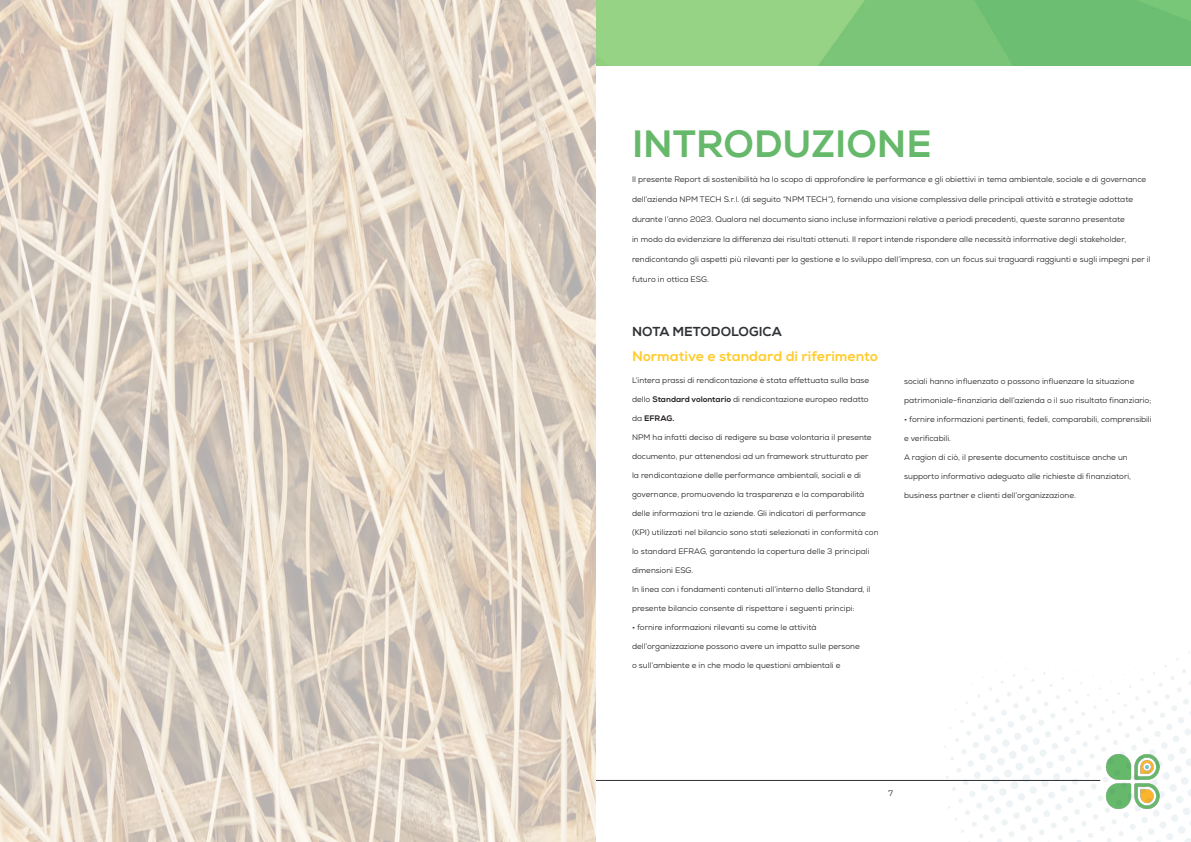
<style>
.page{position:relative;width:1191px;height:842px;background:#fff}
.page>*{position:absolute;margin:0;border:0;box-sizing:border-box;transform-origin:0 0}
.t1{font:800 38px "Nexa";color:#66b86a}
.t2{font:800 14px "Nexa";color:#ffcc2e}
.t3{font:800 13px "Nexa";color:#2f3234}
.t4{font:8px "Nexa";color:#231f20}
.t5{font:800 8px "Nexa";color:#231f20}
.t6{font:8px "Montserrat";color:#231f20}
.s1{font-weight:800}
.s2{font-weight:400}
</style>
<div class="page">
<hr style="left:36px;top:60px;width:1119px;height:1px;background:#2f3234">
<hr style="left:79px;top:780px;width:1021px;height:1px;background:#2f3234">
<img style="left:0;top:0;width:595px;height:842px">
<img style="left:944px;top:652px;width:247px;height:190px">
<img style="left:596px;top:0;width:595px;height:65px">
<h1 class="t1" style="left:632px;top:121px;width:301px">INTRODUZIONE</h1>
<p class="t4" style="left:632px;top:174px;width:515px">Il presente Report di sostenibilità ha lo scopo di approfondire le performance e gli obiettivi in tema ambientale, sociale e di governance</p>
<p class="t4" style="left:632px;top:194px;width:502px">dell’azienda NPM TECH S.r.l. (di seguito “NPM TECH”), fornendo una visione complessiva delle principali attività e strategie adottate</p>
<p class="t4" style="left:632px;top:214px;width:494px">durante l’anno 2023. Qualora nel documento siano incluse informazioni relative a periodi precedenti, queste saranno presentate</p>
<p class="t4" style="left:632px;top:234px;width:496px">in modo da evidenziare la differenza dei risultati ottenuti. Il report intende rispondere alle necessità informative degli stakeholder,</p>
<p class="t4" style="left:632px;top:254px;width:520px">rendicontando gli aspetti più rilevanti per la gestione e lo sviluppo dell’impresa, con un focus sui traguardi raggiunti e sugli impegni per il</p>
<p class="t4" style="left:632px;top:274px;width:78px">futuro in ottica ESG.</p>
<h3 class="t3" style="left:632px;top:323px;width:151px">NOTA METODOLOGICA</h3>
<h2 class="t2" style="left:632px;top:347px;width:248px">Normative e standard di riferimento</h2>
<p class="t4" style="left:632px;top:375px;width:239px">L’intera prassi di rendicontazione è stata effettuata sulla base</p>
<p class="t4" style="left:632px;top:394px;width:238px">dello <span class="s1">Standard volontario</span> di rendicontazione europeo redatto</p>
<p class="t5" style="left:632px;top:413px;width:44px"><span class="s2">da</span> EFRAG.</p>
<p class="t4" style="left:632px;top:432px;width:241px">NPM ha infatti deciso di redigere su base volontaria il presente</p>
<p class="t4" style="left:632px;top:451px;width:238px">documento, pur attenendosi ad un framework strutturato per</p>
<p class="t4" style="left:632px;top:470px;width:230px">la rendicontazione delle performance ambientali, sociali e di</p>
<p class="t4" style="left:632px;top:489px;width:234px">governance, promuovendo la trasparenza e la comparabilità</p>
<p class="t4" style="left:632px;top:508px;width:235px">delle informazioni tra le aziende. Gli indicatori di performance</p>
<p class="t4" style="left:632px;top:527px;width:248px">(KPI) utilizzati nel bilancio sono stati selezionati in conformità con</p>
<p class="t4" style="left:632px;top:546px;width:239px">lo standard EFRAG, garantendo la copertura delle 3 principali</p>
<p class="t4" style="left:632px;top:565px;width:63px">dimensioni ESG.</p>
<p class="t4" style="left:632px;top:584px;width:240px">In linea con i fondamenti contenuti all’interno dello Standard, il</p>
<p class="t4" style="left:632px;top:603px;width:224px">presente bilancio consente di rispettare i seguenti principi:</p>
<p class="t4" style="left:632px;top:622px;width:186px">• fornire informazioni rilevanti su come le attività</p>
<p class="t4" style="left:632px;top:641px;width:229px">dell’organizzazione possono avere un impatto sulle persone</p>
<p class="t4" style="left:632px;top:660px;width:210px">o sull’ambiente e in che modo le questioni ambientali e</p>
<p class="t4" style="left:904px;top:376px;width:232px">sociali hanno influenzato o possono influenzare la situazione</p>
<p class="t4" style="left:904px;top:395px;width:249px">patrimoniale-finanziaria dell’azienda o il suo risultato finanziario;</p>
<p class="t4" style="left:904px;top:414px;width:249px">• fornire informazioni pertinenti, fedeli, comparabili, comprensibili</p>
<p class="t4" style="left:904px;top:433px;width:48px">e verificabili.</p>
<p class="t4" style="left:904px;top:452px;width:225px">A ragion di ciò, il presente documento costituisce anche un</p>
<p class="t4" style="left:904px;top:471px;width:228px">supporto informativo adeguato alle richieste di finanziatori,</p>
<p class="t4" style="left:904px;top:490px;width:173px">business partner e clienti dell’organizzazione.</p>
<p class="t6" style="left:888px;top:787px;width:6px">7</p>
</div>
